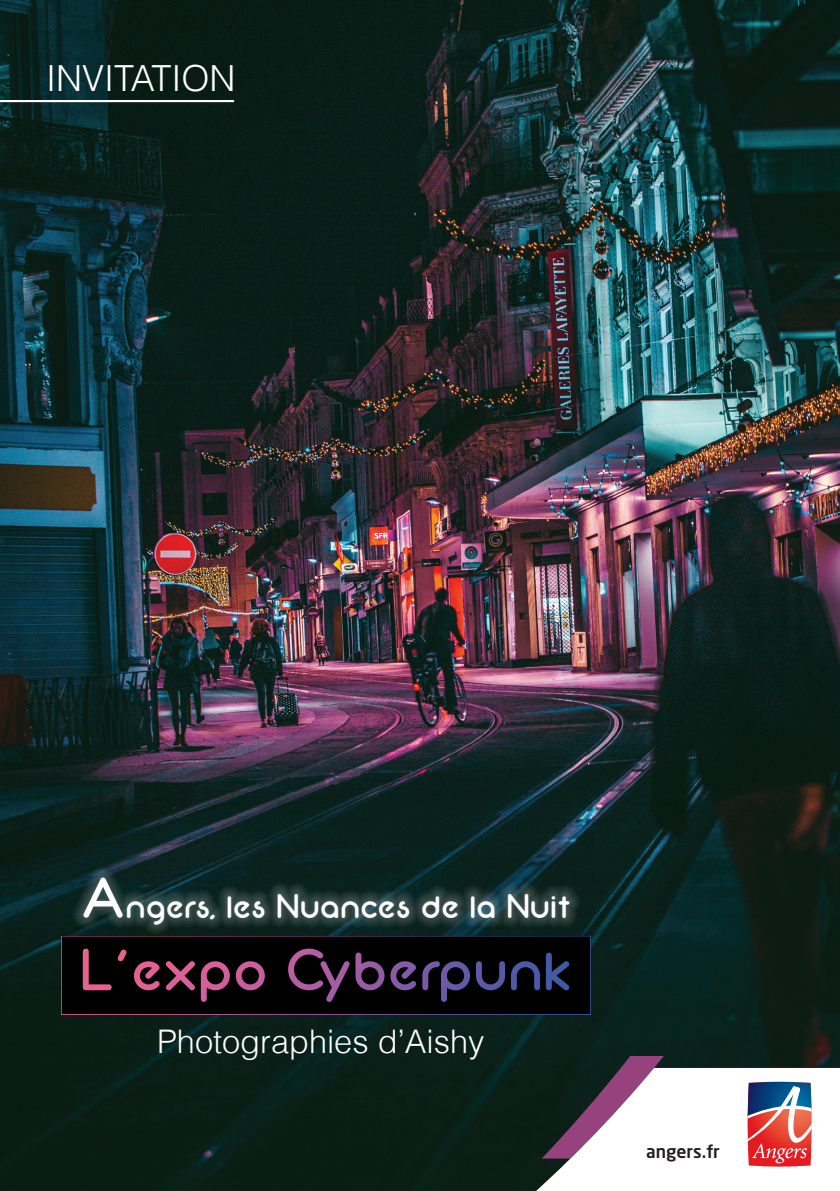
<style>
.page{position:relative;width:840px;height:1191px;background:#fff}
.page>*{position:absolute;margin:0;border:0;box-sizing:border-box;transform-origin:0 0}
.t1{font:300 36px "Helvetica";color:#fff}
.t2{font:34.4px "Neon 80 s";color:#fff}
.t3{font:300 32.6px "Helvetica";color:#fff}
.t4{font:500 17.6px "Neo Sans Std";color:#231f20}
.s1{font-size:57.2px}
</style>
<div class="page">
<img style="left:0;top:0;width:839px;height:1191px">
<svg style="left:541px;top:1056px;width:122px;height:12px"></svg>
<svg style="left:495px;top:1068px;width:344px;height:123px"></svg>
<svg style="left:745px;top:1080px;width:68px;height:88px"></svg>
<div style="left:72px;top:866px;width:508px;height:69px;background:#fff;opacity:.43"></div>
<svg style="left:62px;top:936px;width:528px;height:78px;background:#170d18"></svg>
<svg style="left:361px;top:967px;width:17px;height:17px"></svg>
<svg style="left:207px;top:967px;width:17px;height:17px"></svg>
<svg style="left:241px;top:967px;width:18px;height:17px"></svg>
<hr style="left:0;top:100px;width:234px;height:2px;background:#fff">
<p class="t1" style="left:46px;top:55px;width:191px">INVITATION</p>
<p class="t2" style="left:81px;top:887px;width:491px"><span class="s1">A</span>ngers, les Nuances de la Nuit</p>
<p class="t3" style="left:157px;top:1021px;width:328px">Photographies d’Aishy</p>
<p class="t4" style="left:646px;top:1140px;width:75px">angers.fr</p>
</div>
